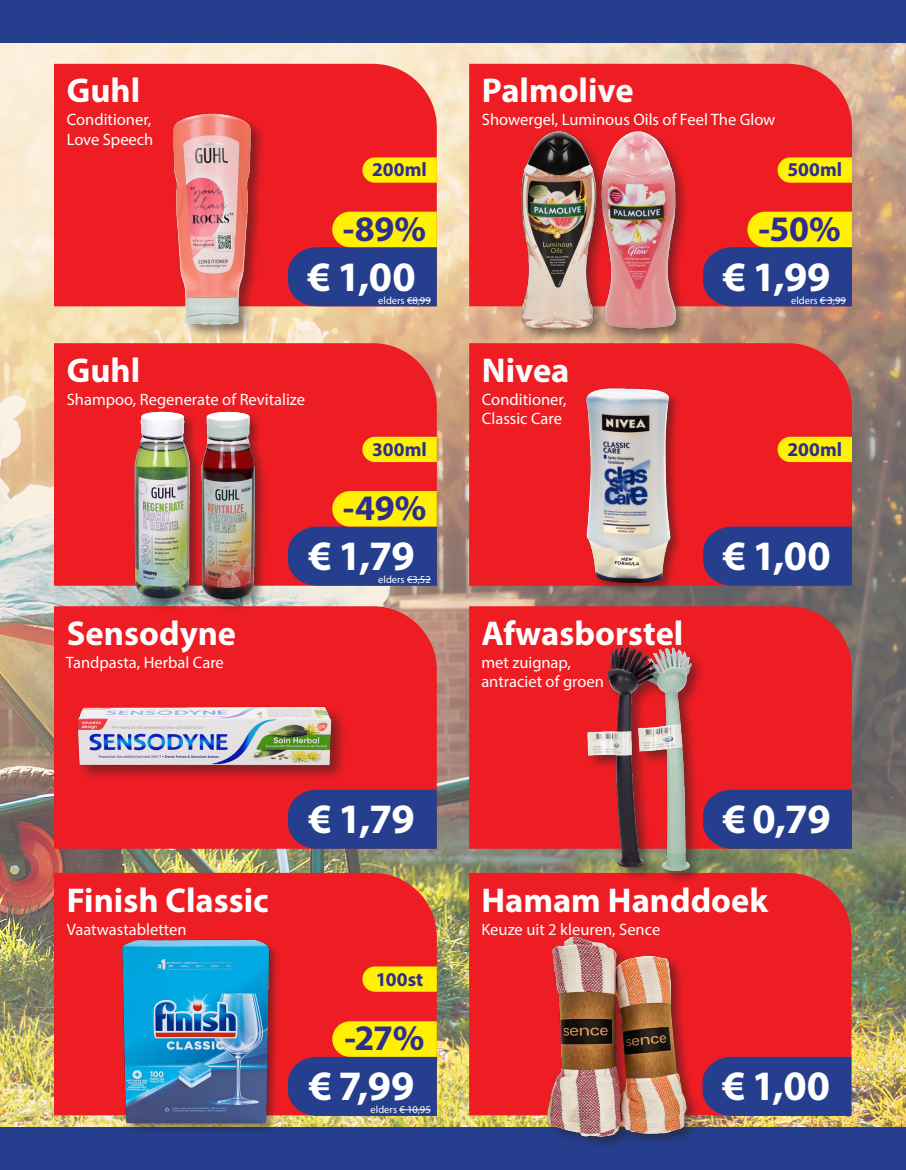
<style>
.page{position:relative;width:906px;height:1170px;background:#fff}
.page>*{position:absolute;margin:0;border:0;box-sizing:border-box;transform-origin:0 0}
.intro{font:700 42px "Myriad Pro";color:#fff}
.intro-2{font:700 36px "Myriad Pro";letter-spacing:-.01em;color:#2d2e8d}
.t1{font:700 34.5px "Myriad Pro";color:#fff}
.intro-3{font:700 19.5px "Myriad Pro";color:#2d2e8d}
.t2{font:16.5px "Myriad Pro";color:#fff}
.t3{font:10.5px "Myriad Pro";color:#fff}
</style>
<div class="page">
<img style="left:0;top:43px;width:906px;height:1084px">
<div style="left:54px;top:606px;width:383px;height:242px;background:#ee1d23"></div>
<div style="left:469px;top:872px;width:382px;height:243px;background:#ee1d23"></div>
<div style="left:54px;top:64px;width:383px;height:242px;background:#ee1d23"></div>
<div style="left:469px;top:64px;width:383px;height:242px;background:#ee1d23"></div>
<div style="left:54px;top:343px;width:383px;height:242px;background:#ee1d23"></div>
<div style="left:469px;top:343px;width:383px;height:242px;background:#ee1d23"></div>
<div style="left:469px;top:606px;width:383px;height:242px;background:#ee1d23"></div>
<div style="left:54px;top:872px;width:383px;height:243px;background:#ee1d23"></div>
<div style="left:0;top:0;width:906px;height:43px;background:#253f8e"></div>
<div style="left:0;top:1127px;width:906px;height:42px;background:#253f8e"></div>
<div style="left:585px;top:387px;width:97px;height:208px;background:#231f20;opacity:.5"></div>
<img style="left:582px;top:379px;width:92px;height:212px">
<div style="left:121px;top:938px;width:159px;height:197px;background:#231f20;opacity:.5"></div>
<img style="left:119px;top:930px;width:152px;height:202px">
<div style="left:75px;top:704px;width:273px;height:78px;background:#231f20;opacity:.5"></div>
<img style="left:72px;top:695px;width:263px;height:80px">
<div style="left:586px;top:645px;width:120px;height:240px;background:#231f20;opacity:.5"></div>
<img style="left:581px;top:638px;width:123px;height:240px">
<div style="left:599px;top:129px;width:90px;height:213px;background:#231f20;opacity:.5"></div>
<img style="left:518px;top:122px;width:160px;height:215px">
<div style="left:520px;top:129px;width:90px;height:213px;background:#231f20;opacity:.5"></div>
<div style="left:172px;top:112px;width:93px;height:226px;background:#231f20;opacity:.5"></div>
<img style="left:170px;top:104px;width:84px;height:230px">
<div style="left:133px;top:409px;width:71px;height:203px;background:#231f20;opacity:.5"></div>
<img style="left:126px;top:404px;width:68px;height:203px">
<div style="left:199px;top:409px;width:69px;height:204px;background:#231f20;opacity:.5"></div>
<img style="left:194px;top:403px;width:69px;height:204px">
<div style="left:777px;top:437px;width:75px;height:25px;background:#fff101"></div>
<svg style="left:777px;top:157px;width:75px;height:26px;background:#fde103"></svg>
<svg style="left:703px;top:212px;width:149px;height:94px;background:#79675a"></svg>
<div style="left:362px;top:437px;width:75px;height:25px;background:#fff101"></div>
<svg style="left:288px;top:491px;width:149px;height:94px;background:#7a675a"></svg>
<svg style="left:362px;top:157px;width:75px;height:26px;background:#fde203"></svg>
<svg style="left:288px;top:212px;width:149px;height:94px;background:#79675a"></svg>
<svg style="left:362px;top:966px;width:75px;height:25px;background:#fde403"></svg>
<svg style="left:288px;top:1021px;width:149px;height:94px;background:#7a675a"></svg>
<div style="left:703px;top:526px;width:149px;height:59px;background:#253f8e"></div>
<div style="left:288px;top:789px;width:149px;height:59px;background:#253f8e"></div>
<div style="left:703px;top:789px;width:149px;height:59px;background:#253f8e"></div>
<div style="left:702px;top:1056px;width:149px;height:59px;background:#253f8e"></div>
<div style="left:546px;top:935px;width:154px;height:214px;background:#231f20;opacity:.5"></div>
<img style="left:543px;top:932px;width:147px;height:208px">
<p class="t1" style="left:67px;top:68px;width:75px">Guhl</p>
<p class="t2" style="left:67px;top:109px;width:86px">Conditioner,</p>
<p class="t2" style="left:67px;top:129px;width:88px">Love Speech</p>
<p class="t1" style="left:482px;top:68px;width:153px">Palmolive</p>
<p class="t2" style="left:482px;top:109px;width:295px">Showergel, Luminous Oils of Feel The Glow</p>
<p class="intro-3" style="left:372px;top:157px;width:56px">200ml</p>
<p class="intro-3" style="left:787px;top:157px;width:56px">500ml</p>
<p class="intro-2" style="left:343px;top:205px;width:85px">-89%</p>
<p class="intro-2" style="left:758px;top:205px;width:84px">-50%</p>
<p class="intro" style="left:307px;top:249px;width:110px">€ 1,00</p>
<p class="t3" style="left:378px;top:293px;width:54px">elders €8,99</p>
<p class="intro" style="left:723px;top:249px;width:109px">€ 1,99</p>
<p class="t3" style="left:791px;top:293px;width:56px">elders € 3,99</p>
<p class="t1" style="left:67px;top:348px;width:75px">Guhl</p>
<p class="t2" style="left:67px;top:389px;width:240px">Shampoo, Regenerate of Revitalize</p>
<p class="t1" style="left:482px;top:348px;width:89px">Nivea</p>
<p class="t2" style="left:482px;top:389px;width:86px">Conditioner,</p>
<p class="t2" style="left:482px;top:408px;width:82px">Classic Care</p>
<p class="intro-3" style="left:372px;top:436px;width:56px">300ml</p>
<p class="intro-3" style="left:787px;top:436px;width:56px">200ml</p>
<p class="intro-2" style="left:343px;top:484px;width:85px">-49%</p>
<p class="intro" style="left:308px;top:528px;width:108px">€ 1,79</p>
<p class="t3" style="left:378px;top:573px;width:54px">elders €3,52</p>
<p class="intro" style="left:722px;top:528px;width:110px">€ 1,00</p>
<p class="t1" style="left:67px;top:610px;width:171px">Sensodyne</p>
<p class="t2" style="left:66px;top:651px;width:159px">Tandpasta, Herbal Care</p>
<p class="t1" style="left:481px;top:610px;width:203px">Afwasborstel</p>
<p class="t2" style="left:481px;top:651px;width:91px">met zuignap,</p>
<p class="t2" style="left:481px;top:671px;width:124px">antraciet of groen</p>
<p class="t1" style="left:67px;top:877px;width:203px">Finish Classic</p>
<p class="t2" style="left:67px;top:918px;width:121px">Vaatwastabletten</p>
<p class="intro" style="left:308px;top:791px;width:108px">€ 1,79</p>
<p class="intro" style="left:723px;top:791px;width:109px">€ 0,79</p>
<p class="intro-3" style="left:376px;top:966px;width:49px">100st</p>
<p class="intro-2" style="left:344px;top:1014px;width:81px">-27%</p>
<p class="intro" style="left:309px;top:1058px;width:107px">€ 7,99</p>
<p class="t3" style="left:371px;top:1103px;width:62px">elders € 10,95</p>
<p class="t1" style="left:481px;top:877px;width:288px">Hamam Handdoek</p>
<p class="t2" style="left:481px;top:918px;width:180px">Keuze uit 2 kleuren, Sence</p>
<p class="intro" style="left:722px;top:1058px;width:110px">€ 1,00</p>
</div>
